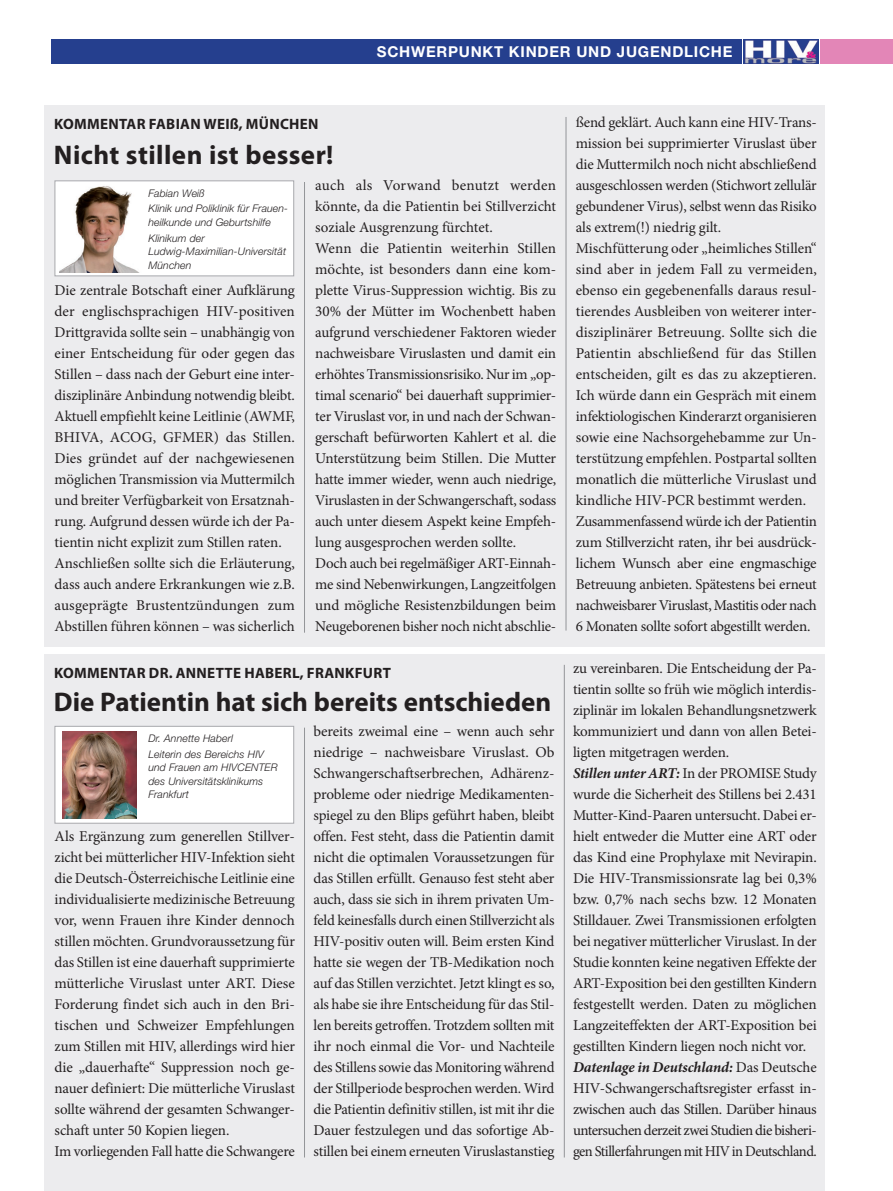
<style>
.page{position:relative;width:893px;height:1191px;background:#fff}
.page>*{position:absolute;margin:0;border:0;box-sizing:border-box;transform-origin:0 0}
.Überschrift_2{font:700 27px "Myriad Pro";letter-spacing:.005em;color:#231f20}
.Fliesstext{font:15px/21px "Minion Pro";letter-spacing:-.01em;color:#231f20;text-align:justify}
.Überschrift_2-2{font:700 15px "Myriad Pro";letter-spacing:.02em;color:#231f20}
.Rubriken{font:700 15px "Helvetica Neue";letter-spacing:.05em;color:#fff}
.t1{font:15px "Myriad Pro";color:#231f20}
.Autor{font:italic 300 10.5px/13.5px "Helvetica Neue";letter-spacing:.01em;color:#231f20}
.t2{font:10.5px "Myriad Pro";letter-spacing:.01em;color:#231f20}
.s1{font-weight:700;font-style:italic}
.s2{font-weight:700}
</style>
<div class="page">
<div style="left:51px;top:39px;width:690px;height:25px;background:#253f8e"></div>
<img style="left:744px;top:39px;width:74px;height:25px">
<div style="left:44px;top:105px;width:781px;height:541px;background:#ececee"></div>
<div style="left:55px;top:180px;width:239px;height:96px;background:#fff;border:1px solid #a8a9ad"></div>
<hr style="left:566px;top:117px;width:1px;height:513px;background:#939598">
<hr style="left:304px;top:182px;width:1px;height:450px;background:#939598">
<img style="left:60px;top:186px;width:80px;height:87px">
<div style="left:44px;top:654px;width:781px;height:537px;background:#ececee"></div>
<div style="left:55px;top:726px;width:239px;height:97px;background:#fff;border:1px solid #a8a9ad"></div>
<hr style="left:564px;top:665px;width:1px;height:492px;background:#939598">
<hr style="left:304px;top:727px;width:1px;height:430px;background:#939598">
<img style="left:62px;top:731px;width:74px;height:88px">
<div style="left:821px;top:39px;width:72px;height:25px;background:#e386b7"></div>
<p class="Rubriken" style="left:377px;top:42px;width:357px">SCHWERPUNKT KINDER UND JUGENDLICHE</p>
<p class="Überschrift_2-2" style="left:54px;top:114px;width:266px">KOMMENTAR FABIAN WEIß, MÜNCHEN</p>
<p class="Überschrift_2" style="left:54px;top:137px;width:281px">Nicht stillen ist besser!</p>
<p class="Autor" style="left:148px;top:186px;width:58px">Fabian Weiß</p>
<p class="Autor" style="left:148px;top:202px;width:141px">Klinik und Poliklinik für Frauen&shy;heilkunde und Geburtshilfe</p>
<p class="Autor" style="left:148px;top:231px;width:139px">Klinikum der<br>Ludwig-Maximilian-Universität<br>München</p>
<p class="Fliesstext" style="left:55px;top:280px;width:242px">Die zentrale Botschaft einer Aufklärung der englischsprachigen HIV-positiven Drittgravida sollte sein – unabhängig von einer Entscheidung für oder gegen das Stillen – dass nach der Geburt eine inter&shy;disziplinäre Anbindung notwendig bleibt.</p>
<p class="Fliesstext" style="left:55px;top:406px;width:242px">Aktuell empfiehlt keine Leitlinie (AWMF, BHIVA, ACOG, GFMER) das Stillen.<br>Dies gründet auf der nachgewiesenen möglichen Transmission via Muttermilch und breiter Verfügbarkeit von Ersatznah&shy;rung. Aufgrund dessen würde ich der Pa&shy;tientin nicht explizit zum Stillen raten.</p>
<p class="Fliesstext" style="left:55px;top:553px;width:242px">Anschließen sollte sich die Erläuterung, dass auch andere Erkrankungen wie z.B. ausgeprägte Brustentzündungen zum Abstillen führen können – was sicherlich</p>
<p class="Fliesstext" style="left:315px;top:175px;width:242px">auch als Vorwand benutzt werden könnte, da die Patientin bei Stillverzicht soziale Ausgrenzung fürchtet.</p>
<p class="Fliesstext" style="left:315px;top:238px;width:242px">Wenn die Patientin weiterhin Stillen möchte, ist besonders dann eine kom&shy;plette Virus-Suppression wichtig. Bis zu 30% der Mütter im Wochenbett haben aufgrund verschiedener Faktoren wieder nachweisbare Viruslasten und damit ein erhöhtes Transmissionsrisiko. Nur im „op&shy;timal scenario“ bei dauerhaft supprimier&shy;ter Viruslast vor, in und nach der Schwan&shy;gerschaft befürworten Kahlert et al. die Unterstützung beim Stillen. Die Mutter hatte immer wieder, wenn auch niedrige, Viruslasten in der Schwangerschaft, sodass auch unter diesem Aspekt keine Empfeh&shy;lung ausgesprochen werden sollte.</p>
<p class="Fliesstext" style="left:315px;top:553px;width:243px">Doch auch bei regelmäßiger ART-Einnah&shy;me sind Nebenwirkungen, Langzeitfolgen und mögliche Resistenzbildungen beim Neugeborenen bisher noch nicht abschlie-</p>
<p class="Überschrift_2-2" style="left:54px;top:663px;width:338px">KOMMENTAR DR. ANNETTE HABERL, FRANKFURT</p>
<p class="Überschrift_2" style="left:54px;top:684px;width:499px">Die Patientin hat sich bereits entschieden</p>
<p class="Autor" style="left:148px;top:731px;width:86px">Dr. Annette Haberl</p>
<p class="Autor" style="left:148px;top:747px;width:131px">Leiterin des Bereichs HIV und Frauen am HIVCENTER des Universitätsklinikums<br>Frankfurt</p>
<p class="Fliesstext" style="left:55px;top:826px;width:242px">Als Ergänzung zum generellen Stillver&shy;zicht bei mütterlicher HIV-Infektion sieht die Deutsch-Österreichische Leitlinie eine individualisierte medizinische Betreuung vor, wenn Frauen ihre Kinder dennoch stillen möchten. Grundvoraussetzung für das Stillen ist eine dauerhaft supprimierte mütterliche Viruslast unter ART. Diese Forderung findet sich auch in den Bri&shy;tischen und Schweizer Empfehlungen zum Stillen mit HIV, allerdings wird hier die „dauerhafte“ Suppression noch ge&shy;nauer definiert: Die mütterliche Viruslast sollte während der gesamten Schwanger&shy;schaft unter 50 Kopien liegen.</p>
<p class="Fliesstext" style="left:55px;top:1141px;width:242px">Im vorliegenden Fall hatte die Schwangere</p>
<p class="Fliesstext" style="left:314px;top:721px;width:243px">bereits zweimal eine – wenn auch sehr niedrige – nachweisbare Viruslast. Ob Schwangerschaftserbrechen, Adhärenz&shy;probleme oder niedrige Medikamenten&shy;spiegel zu den Blips geführt haben, bleibt offen. Fest steht, dass die Patientin damit nicht die optimalen Voraussetzungen für das Stillen erfüllt. Genauso fest steht aber auch, dass sie sich in ihrem privaten Um&shy;feld keinesfalls durch einen Stillverzicht als HIV-positiv outen will. Beim ersten Kind hatte sie wegen der TB-Medikation noch auf das Stillen verzichtet. Jetzt klingt es so, als habe sie ihre Entscheidung für das Stil&shy;len bereits getroffen. Trotzdem sollten mit ihr noch einmal die Vor- und Nachteile des Stillens sowie das Monitoring während der Stillperiode besprochen werden. Wird die Patientin definitiv stillen, ist mit ihr die Dauer festzulegen und das sofortige Ab&shy;stillen bei einem erneuten Viruslastanstieg</p>
<p class="Fliesstext" style="left:576px;top:112px;width:242px">ßend geklärt. Auch kann eine HIV-Trans&shy;mission bei supprimierter Viruslast über die Muttermilch noch nicht abschließend ausgeschlossen werden (Stichwort zellulär gebundener Virus), selbst wenn das Risiko als extrem(!) niedrig gilt.</p>
<p class="Fliesstext" style="left:576px;top:238px;width:243px">Mischfütterung oder „heimliches Stillen“ sind aber in jedem Fall zu vermeiden, ebenso ein gegebenenfalls daraus resul&shy;tierendes Ausbleiben von weiterer inter&shy;disziplinärer Betreuung. Sollte sich die Patientin abschließend für das Stillen entscheiden, gilt es das zu akzeptieren.<br>Ich würde dann ein Gespräch mit einem infektiologischen Kinderarzt organisieren sowie eine Nachsorgehebamme zur Un&shy;terstützung empfehlen. Postpartal sollten monatlich die mütterliche Viruslast und kindliche HIV-PCR bestimmt werden.</p>
<p class="Fliesstext" style="left:576px;top:511px;width:243px">Zusammenfassend würde ich der Patientin zum Stillverzicht raten, ihr bei ausdrück&shy;lichem Wunsch aber eine engmaschige Betreuung anbieten. Spätestens bei erneut nachweisbarer Viruslast, Mastitis oder nach 6 Monaten sollte sofort abgestillt werden.</p>
<p class="Fliesstext" style="left:573px;top:658px;width:245px">zu vereinbaren. Die Entscheidung der Pa&shy;tientin sollte so früh wie möglich interdis&shy;ziplinär im lokalen Behandlungsnetzwerk kommuniziert und dann von allen Betei&shy;ligten mitgetragen werden.</p>
<p class="Fliesstext" style="left:573px;top:763px;width:245px"><span class="s1">Stillen unter ART:</span> In der PROMISE Study wurde die Sicherheit des Stillens bei 2.431<br>Mutter-Kind-Paaren untersucht. Dabei er&shy;hielt entweder die Mutter eine ART oder das Kind eine Prophylaxe mit Nevirapin.<br>Die HIV-Transmissionsrate lag bei 0,3% bzw. 0,7% nach sechs bzw. 12 Monaten Stilldauer. Zwei Transmissionen erfolgten bei negativer mütterlicher Viruslast. In der Studie konnten keine negativen Effekte der ART-Exposition bei den gestillten Kindern festgestellt werden. Daten zu möglichen Langzeiteffekten der ART-Exposition bei gestillten Kindern liegen noch nicht vor.</p>
<p class="Fliesstext" style="left:573px;top:1057px;width:245px"><span class="s1">Datenlage in Deutschland:</span> Das Deutsche HIV-Schwangerschaftsregister erfasst in&shy;zwischen auch das Stillen. Darüber hinaus untersuchen derzeit zwei Studien die bisheri&shy;gen Stillerfahrungen mit HIV in Deutschland.</p>
<p class="t2" style="left:685px;top:1125px;width:80px">HIV<span class="s2">&amp;</span>more 3/2019</p>
<p class="t1" style="left:801px;top:1120px;width:17px">27</p>
</div>
